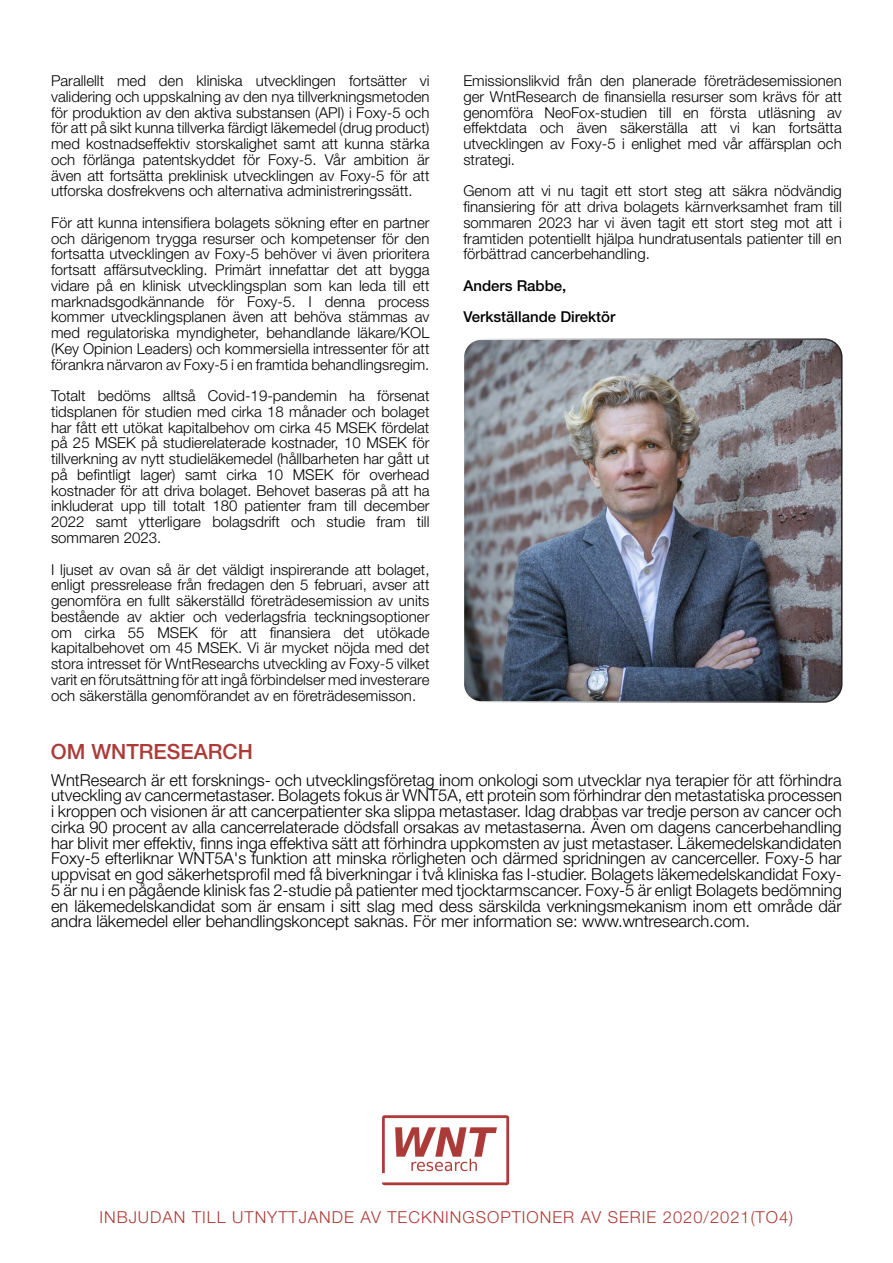
<style>
.page{position:relative;width:893px;height:1263px;background:#fff}
.page>*{position:absolute;margin:0;border:0;box-sizing:border-box;transform-origin:0 0}
.t1{font:500 21px "Helvetica Neue LT Std";color:#ac3b38}
.Bröd_Rubrik_3{font:300 16.5px/15.8px "Helvetica Neue LT Std";color:#000;text-align:justify}
.Sidhuvud{font:300 16.5px "Helvetica Neue LT Std";letter-spacing:.06em;color:#ac3b38}
.Bröd_Rubrik_3-2{font:300 15px/15.8px "Helvetica Neue LT Std";color:#000;text-align:justify}
.Bröd_Rubrik_3-3{font:500 15px "Helvetica Neue LT Std";color:#000}
</style>
<div class="page">
<img style="left:466px;top:341px;width:376px;height:361px">
<div style="left:463px;top:338px;width:379px;height:365px;border:2px solid #fff;border-radius:18px"></div>
<img style="left:382px;top:1115px;width:128px;height:71px">
<p class="Bröd_Rubrik_3-2" style="left:51px;top:73px;width:380px">Parallellt med den kliniska utvecklingen fortsätter vi validering och uppskalning av den nya tillverkningsmetoden för produktion av den aktiva substansen (API) i Foxy-5 och för att på sikt kunna tillverka färdigt läkemedel (drug product) med kostnadseffektiv storskalighet samt att kunna stärka och förlänga patentskyddet för Foxy-5. Vår ambition är även att fortsätta preklinisk utvecklingen av Foxy-5 för att utforska dosfrekvens och alternativa administreringssätt.</p>
<p class="Bröd_Rubrik_3-2" style="left:51px;top:214px;width:380px">För att kunna intensifiera bolagets sökning efter en partner och därigenom trygga resurser och kompetenser för den fortsatta utvecklingen av Foxy-5 behöver vi även prioritera fortsatt affärsutveckling. Primärt innefattar det att bygga vidare på en klinisk utvecklingsplan som kan leda till ett marknadsgodkännande för Foxy-5. I denna process kommer utvecklingsplanen även att behöva stämmas av med regulatoriska myndigheter, behandlande läkare/KOL (Key Opinion Leaders) och kommersiella intressenter för att förankra närvaron av Foxy-5 i en framtida behandlingsregim.</p>
<p class="Bröd_Rubrik_3-2" style="left:51px;top:388px;width:380px">Totalt bedöms alltså Covid-19-pandemin ha försenat tidsplanen för studien med cirka 18 månader och bolaget har fått ett utökat kapitalbehov om cirka 45 MSEK fördelat på 25 MSEK på studierelaterade kostnader, 10 MSEK för tillverkning av nytt studieläkemedel (hållbarheten har gått ut på befintligt lager) samt cirka 10 MSEK för overhead kostnader för att driva bolaget. Behovet baseras på att ha inkluderat upp till totalt 180 patienter fram till december 2022 samt ytterligare bolagsdrift och studie fram till sommaren 2023.</p>
<p class="Bröd_Rubrik_3-2" style="left:51px;top:561px;width:380px">I ljuset av ovan så är det väldigt inspirerande att bolaget, enligt pressrelease från fredagen den 5 februari, avser att genomföra en fullt säkerställd företrädesemission av units bestående av aktier och vederlagsfria teckningsoptioner om cirka 55 MSEK för att finansiera det utökade kapitalbehovet om 45 MSEK. Vi är mycket nöjda med det stora intresset för WntResearchs utveckling av Foxy-5 vilket varit en förutsättning för att ingå förbindelser med investerare och säkerställa genomförandet av en företrädesemisson.</p>
<h1 class="t1" style="left:51px;top:739px;width:203px">OM WNTRESEARCH</h1>
<p class="Bröd_Rubrik_3-2" style="left:463px;top:73px;width:380px">Emissionslikvid från den planerade företrädesemissionen ger WntResearch de finansiella resurser som krävs för att genomföra NeoFox-studien till en första utläsning av effektdata och även säkerställa att vi kan fortsätta utvecklingen av Foxy-5 i enlighet med vår affärsplan och strategi.</p>
<p class="Bröd_Rubrik_3-2" style="left:463px;top:183px;width:380px">Genom att vi nu tagit ett stort steg att säkra nödvändig finansiering för att driva bolagets kärnverksamhet fram till sommaren 2023 har vi även tagit ett stort steg mot att i framtiden potentiellt hjälpa hundratusentals patienter till en förbättrad cancerbehandling.</p>
<p class="Bröd_Rubrik_3-3" style="left:463px;top:277px;width:105px">Anders Rabbe,</p>
<p class="Bröd_Rubrik_3-3" style="left:463px;top:308px;width:154px">Verkställande Direktör</p>
<p class="Bröd_Rubrik_3" style="left:51px;top:771px;width:792px">WntResearch är ett forsknings- och utvecklingsföretag inom onkologi som utvecklar nya terapier för att förhindra utveckling av cancermetastaser. Bolagets fokus är WNT5A, ett protein som förhindrar den metastatiska processen i kroppen och visionen är att cancerpatienter ska slippa metastaser. Idag drabbas var tredje person av cancer och cirka 90 procent av alla cancerrelaterade dödsfall orsakas av metastaserna. Även om dagens cancerbehandling har blivit mer effektiv, finns inga effektiva sätt att förhindra uppkomsten av just metastaser. Läkemedelskandidaten Foxy-5 efterliknar WNT5A's funktion att minska rörligheten och därmed spridningen av cancerceller. Foxy-5 har uppvisat en god säkerhetsprofil med få biverkningar i två kliniska fas I-studier. Bolagets läkemedelskandidat Foxy-5 är nu i en pågående klinisk fas 2-studie på patienter med tjocktarmscancer. Foxy-5 är enligt Bolagets bedömning en läkemedelskandidat som är ensam i sitt slag med dess särskilda verkningsmekanism inom ett område där andra läkemedel eller behandlingskoncept saknas. För mer information se: www.wntresearch.com.</p>
<p class="Sidhuvud" style="left:99px;top:1207px;width:695px">INBJUDAN TILL UTNYTTJANDE AV TECKNINGSOPTIONER AV SERIE 2020/2021(TO4)</p>
</div>
